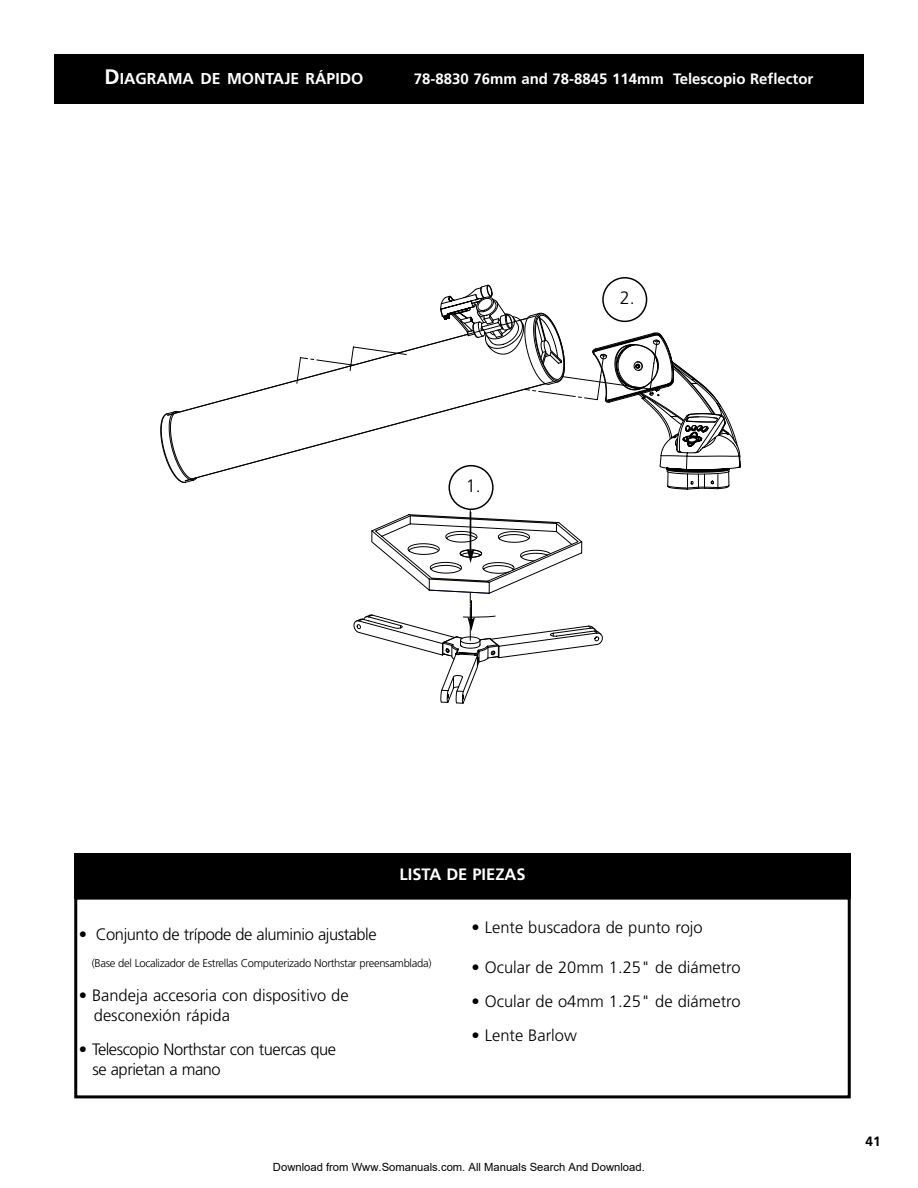
<style>
.page{position:relative;width:918px;height:1188px;background:#fff}
.page>*{position:absolute;margin:0;border:0;box-sizing:border-box;transform-origin:0 0}
.t1{font:300 18px "Frutiger";color:#000}
.t2{font:300 16.5px/19.8px "Frutiger";color:#000}
.t3{font:300 16.5px/19.8px "Frutiger";letter-spacing:-.03em;color:#000}
.t4{font:700 16.5px "Frutiger";color:#fff}
.t5{font:700 15.75px "Frutiger";color:#fff}
.t6{font:700 15px "Frutiger";color:#fff}
.t7{font:700 13.5px "Frutiger";color:#000}
.t8{font:300 11.25px "Frutiger";letter-spacing:-.03em;color:#000}
.t9{font:11.25px "Arial";color:#000}
.s1{font-size:21px}
</style>
<div class="page">
<div style="left:74px;top:897px;width:777px;height:201px;border:3px solid #000"></div>
<div style="left:75px;top:853px;width:776px;height:45px;background:#000"></div>
<svg style="left:161px;top:277px;width:580px;height:426px"></svg>
<div style="left:618px;top:289px;width:20px;height:24px;background:#fff"></div>
<div style="left:54px;top:54px;width:810px;height:50px;background:#000"></div>
<p class="t5" style="left:105px;top:73px;width:260px"><span class="s1">D</span>IAGRAMA DE MONTAJE RÁPIDO</p>
<p class="t6" style="left:414px;top:73px;width:401px">78-8830 76mm and 78-8845 114mm Telescopio Reflector</p>
<p class="t1" style="left:466px;top:479px;width:17px">1.</p>
<p class="t1" style="left:620px;top:291px;width:17px">2.</p>
<p class="t4" style="left:400px;top:868px;width:128px">LISTA DE PIEZAS</p>
<p class="t3" style="left:79px;top:926px;width:299px">• Conjunto de trípode de aluminio ajustable</p>
<p class="t8" style="left:92px;top:959px;width:341px">(Base del Localizador de Estrellas Computerizado Northstar preensamblada)</p>
<p class="t2" style="left:94px;top:987px;width:256px;text-indent:-15px">• Bandeja accesoria con dispositivo de desconexión rápida</p>
<p class="t3" style="left:93px;top:1041px;width:245px;text-indent:-14px">• Telescopio Northstar con tuercas que se aprietan a mano</p>
<p class="t2" style="left:472px;top:919px;width:233px">• Lente buscadora de punto rojo</p>
<p class="t2" style="left:472px;top:959px;width:271px">• Ocular de 20mm 1.25" de diámetro</p>
<p class="t2" style="left:472px;top:992px;width:271px">• Ocular de o4mm 1.25" de diámetro</p>
<p class="t2" style="left:472px;top:1026px;width:107px">• Lente Barlow</p>
<p class="t9" style="left:273px;top:1160px;width:373px">Download from Www.Somanuals.com. All Manuals Search And Download.</p>
<p class="t7" style="left:866px;top:1136px;width:17px">41</p>
</div>
